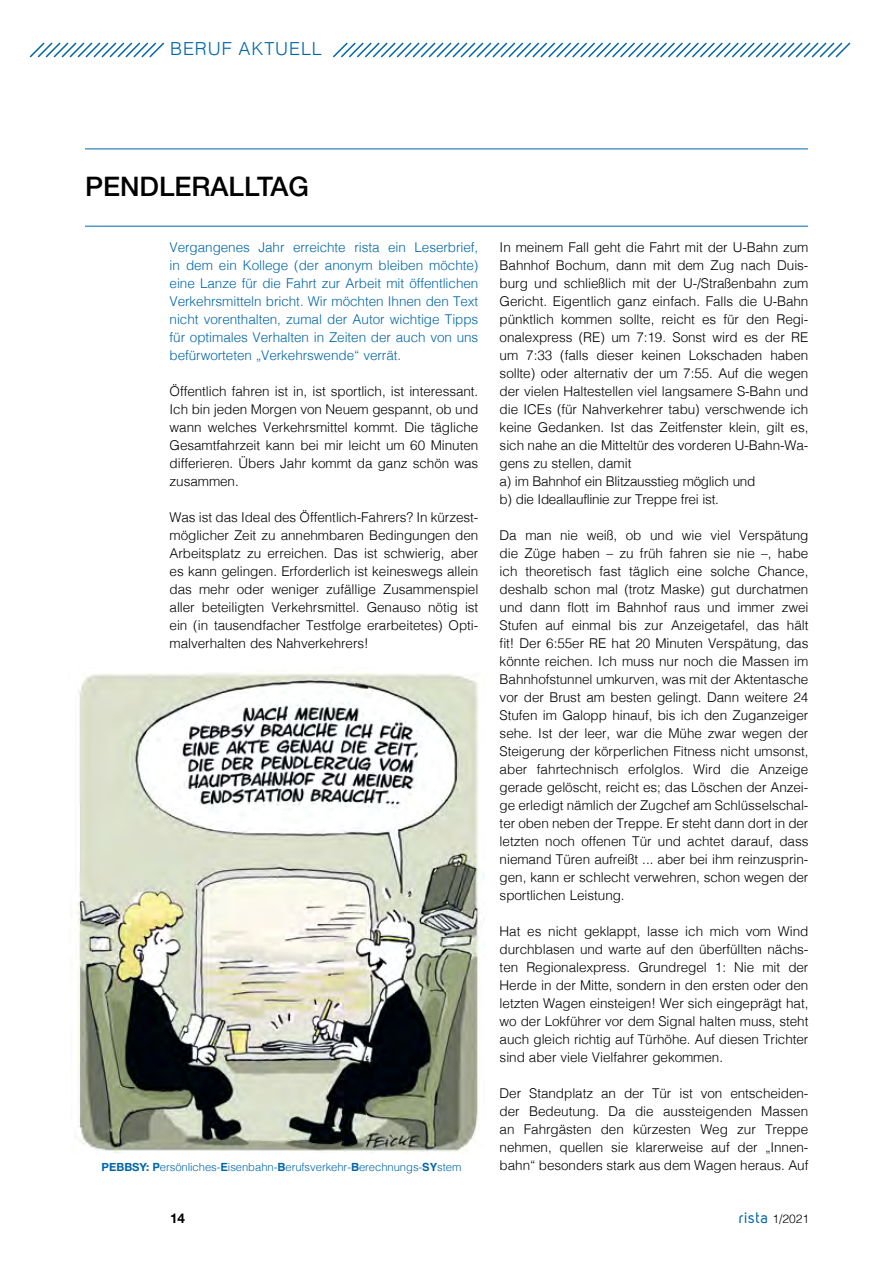
<style>
.page{position:relative;width:893px;height:1263px;background:#fff}
.page>*{position:absolute;margin:0;border:0;box-sizing:border-box;transform-origin:0 0}
.t1{font:500 27px "Helvetica Neue";color:#000}
.t2{font:300 18px "Helvetica";letter-spacing:.05em;color:#0066a9}
.t3{font:300 13.5px/18px "Helvetica";letter-spacing:-.005em;color:#000;text-align:justify}
.t4{font:300 13.5px/18px "Helvetica";letter-spacing:-.005em;color:#0066a9;text-align:justify}
.t5{font:700 13.5px "Helvetica Neue";color:#000}
.t6{font:300 12px "Helvetica";color:#000}
.t7{font:300 11.25px "Helvetica";letter-spacing:-.005em;color:#0066a9}
.s1{font-family:"Helvetica Neue";font-weight:700}
.s2{font-weight:700}
.s3{font-family:"Uni Sans Regular";font-weight:400;font-size:15px;color:#0066a9}
</style>
<div class="page">
<hr style="left:85px;top:149px;width:723px;height:1px;background:#0066a9">
<hr style="left:85px;top:226px;width:723px;height:1px;background:#0066a9">
<img style="left:77px;top:673px;width:402px;height:480px">
<svg style="left:29px;top:42px;width:822px;height:16px"></svg>
<h2 class="t2" style="left:170px;top:34px;width:153px">BERUF AKTUELL</h2>
<h1 class="t1" style="left:85px;top:170px;width:226px">PENDLERALLTAG</h1>
<p class="t4" style="left:170px;top:237px;width:310px">Vergangenes Jahr erreichte rista ein Leserbrief, in dem ein Kollege (der anonym bleiben möchte) eine Lanze für die Fahrt zur Arbeit mit öffentlichen Verkehrsmitteln bricht. Wir möchten Ihnen den Text nicht vorenthalten, zumal der Autor wichtige Tipps für optimales Verhalten in Zeiten der auch von uns befürworteten „Verkehrswende“ verrät.</p>
<p class="t3" style="left:170px;top:381px;width:310px">Öffentlich fahren ist in, ist sportlich, ist interessant.<br>Ich bin jeden Morgen von Neuem gespannt, ob und wann welches Verkehrsmittel kommt. Die tägliche Gesamtfahrzeit kann bei mir leicht um 60 Minuten differieren. Übers Jahr kommt da ganz schön was zusammen.</p>
<p class="t3" style="left:170px;top:507px;width:310px">Was ist das Ideal des Öffentlich-Fahrers? In kürzest&shy;möglicher Zeit zu annehmbaren Bedingungen den Arbeitsplatz zu erreichen. Das ist schwierig, aber es kann gelingen. Erforderlich ist keineswegs allein das mehr oder weniger zufällige Zusammenspiel aller beteiligten Verkehrsmittel. Genauso nötig ist ein (in tausendfacher Testfolge erarbeitetes) Opti&shy;malverhalten des Nahverkehrers!</p>
<p class="t7" style="left:102px;top:1157px;width:361px"><span class="s1">PEBBSY:</span> <span class="s2">P</span>ersönliches-<span class="s2">E</span>isenbahn-<span class="s2">B</span>erufsverkehr-<span class="s2">B</span>erechnungs-<span class="s2">SY</span>stem</p>
<p class="t3" style="left:500px;top:237px;width:310px;text-align:left">In meinem Fall geht die Fahrt mit der U-Bahn zum Bahnhof Bochum, dann mit dem Zug nach Duis&shy;burg und schließlich mit der U-/Straßenbahn zum Gericht. Eigentlich ganz einfach. Falls die U-Bahn pünktlich kommen sollte, reicht es für den Regi&shy;onalexpress (RE) um 7:19. Sonst wird es der RE um 7:33 (falls dieser keinen Lokschaden haben sollte) oder alternativ der um 7:55. Auf die wegen der vielen Haltestellen viel langsamere S-Bahn und die ICEs (für Nahverkehrer tabu) verschwende ich keine Gedanken. Ist das Zeitfenster klein, gilt es, sich nahe an die Mitteltür des vorderen U-Bahn-Wa&shy;gens zu stellen, damit<br>a) im Bahnhof ein Blitzausstieg möglich und<br>b) die Ideallauflinie zur Treppe frei ist.</p>
<p class="t3" style="left:500px;top:525px;width:310px">Da man nie weiß, ob und wie viel Verspätung die Züge haben – zu früh fahren sie nie –, habe ich theoretisch fast täglich eine solche Chance, deshalb schon mal (trotz Maske) gut durchatmen und dann flott im Bahnhof raus und immer zwei Stufen auf einmal bis zur Anzeigetafel, das hält fit! Der 6:55er RE hat 20 Minuten Verspätung, das könnte reichen. Ich muss nur noch die Massen im Bahnhofstunnel umkurven, was mit der Aktentasche vor der Brust am besten gelingt. Dann weitere 24<br>Stufen im Galopp hinauf, bis ich den Zuganzeiger sehe. Ist der leer, war die Mühe zwar wegen der Steigerung der körperlichen Fitness nicht umsonst, aber fahrtechnisch erfolglos. Wird die Anzeige gerade gelöscht, reicht es; das Löschen der Anzei&shy;ge erledigt nämlich der Zugchef am Schlüsselschal&shy;ter oben neben der Treppe. Er steht dann dort in der letzten noch offenen Tür und achtet darauf, dass niemand Türen aufreißt ... aber bei ihm reinzusprin&shy;gen, kann er schlecht verwehren, schon wegen der sportlichen Leistung.</p>
<p class="t3" style="left:500px;top:921px;width:310px">Hat es nicht geklappt, lasse ich mich vom Wind durchblasen und warte auf den überfüllten nächs&shy;ten Regionalexpress. Grundregel 1: Nie mit der Herde in der Mitte, sondern in den ersten oder den letzten Wagen einsteigen! Wer sich eingeprägt hat, wo der Lokführer vor dem Signal halten muss, steht auch gleich richtig auf Türhöhe. Auf diesen Trichter sind aber viele Vielfahrer gekommen.</p>
<p class="t3" style="left:500px;top:1083px;width:310px">Der Standplatz an der Tür ist von entscheiden&shy;der Bedeutung. Da die aussteigenden Massen an Fahrgästen den kürzesten Weg zur Treppe nehmen, quellen sie klarerweise auf der „Innen&shy;bahn“ besonders stark aus dem Wagen heraus. Auf</p>
<p class="t5" style="left:170px;top:1210px;width:17px">14</p>
<p class="t6" style="left:739px;top:1209px;width:72px"><span class="s3">rista</span> 1/2021</p>
</div>
